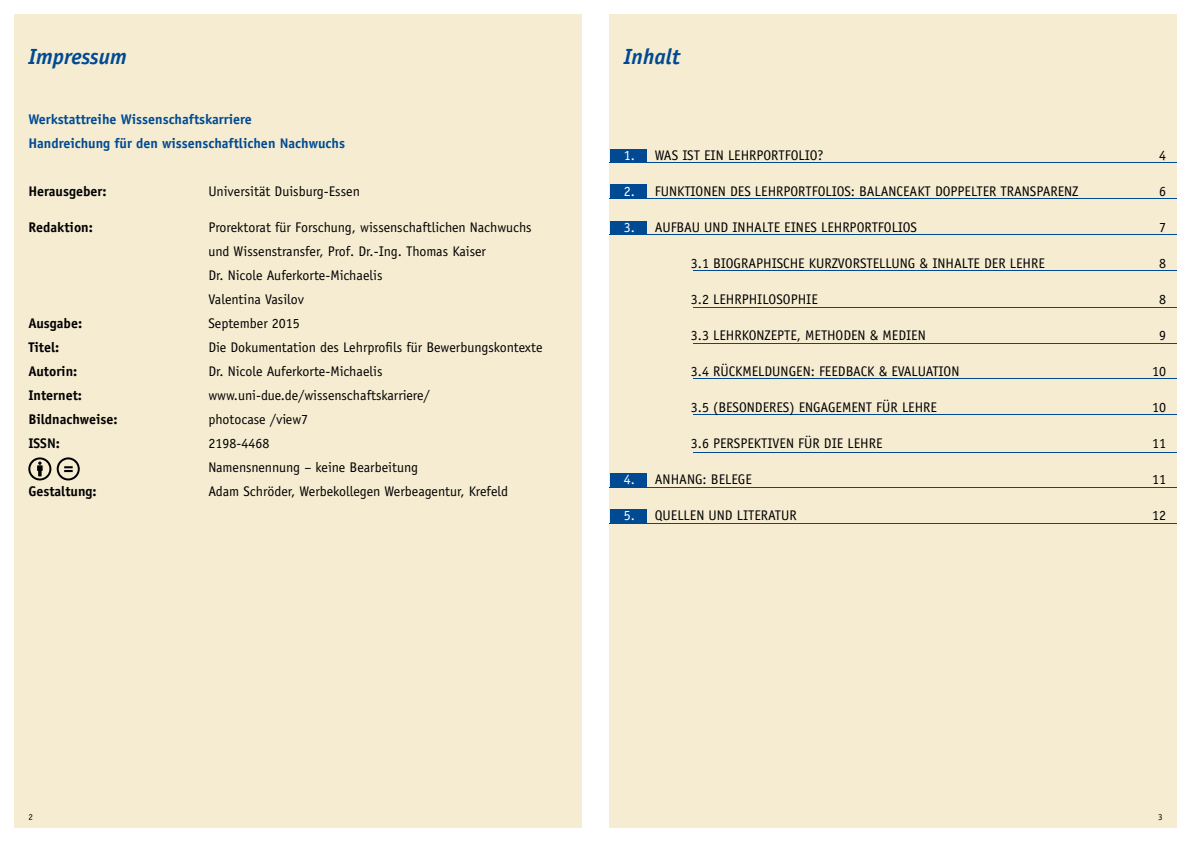
<style>
.page{position:relative;width:1191px;height:842px;background:#fff}
.page>*{position:absolute;margin:0;border:0;box-sizing:border-box;transform-origin:0 0}
.t1{font:italic 700 22px "Officina Sans";color:#004a93}
.t2{font:14px/24px "Officina Sans";color:#000}
.t3{font:700 14px "Officina Sans";color:#000}
.t4{font:700 14px/24px "Officina Sans";color:#004a93}
.t5{font:9px "Officina Sans";color:#000}
.s1{color:#fff}
</style>
<div class="page">
<div style="left:14px;top:15px;width:567px;height:813px;background:#f5ecd1"></div>
<div style="left:610px;top:15px;width:566px;height:813px;background:#f5ecd1"></div>
<div style="left:609px;top:184px;width:37px;height:14px;background:#004a93"></div>
<div style="left:609px;top:149px;width:37px;height:14px;background:#004a93"></div>
<hr style="left:609px;top:163px;width:567px;height:1px;background:#004a93">
<hr style="left:609px;top:198px;width:567px;height:1px;background:#004a93">
<hr style="left:609px;top:235px;width:567px;height:1px;background:#004a93">
<hr style="left:693px;top:271px;width:483px;height:1px;background:#004a93">
<hr style="left:693px;top:307px;width:483px;height:1px;background:#004a93">
<hr style="left:693px;top:343px;width:483px;height:1px;background:#004a93">
<div style="left:609px;top:221px;width:37px;height:14px;background:#004a93"></div>
<hr style="left:693px;top:378px;width:483px;height:1px;background:#004a93">
<hr style="left:693px;top:414px;width:483px;height:1px;background:#004a93">
<hr style="left:693px;top:452px;width:483px;height:1px;background:#004a93">
<hr style="left:609px;top:487px;width:567px;height:1px;background:#004a93">
<div style="left:609px;top:473px;width:37px;height:14px;background:#004a93"></div>
<hr style="left:609px;top:523px;width:567px;height:1px;background:#004a93">
<div style="left:609px;top:509px;width:37px;height:14px;background:#004a93"></div>
<svg style="left:57px;top:457px;width:23px;height:23px"></svg>
<svg style="left:28px;top:457px;width:23px;height:23px"></svg>
<h1 class="t1" style="left:28px;top:44px;width:100px">Impressum</h1>
<p class="t4" style="left:28px;top:107px;width:318px">Werkstattreihe Wissenschaftskarriere<br>Handreichung für den wissenschaftlichen Nachwuchs</p>
<p class="t3" style="left:28px;top:183px;width:80px">Herausgeber:</p>
<p class="t2" style="left:208px;top:180px;width:153px">Universität Duisburg-Essen</p>
<p class="t3" style="left:28px;top:219px;width:66px">Redaktion:</p>
<p class="t2" style="left:208px;top:216px;width:324px">Prorektorat für Forschung, wissenschaftlichen Nachwuchs und Wissenstransfer, Prof. Dr.-Ing. Thomas Kaiser<br>Dr. Nicole Auferkorte-Michaelis<br>Valentina Vasilov</p>
<p class="t3" style="left:28px;top:315px;width:55px">Ausgabe:</p>
<p class="t2" style="left:208px;top:312px;width:93px">September 2015</p>
<p class="t3" style="left:28px;top:339px;width:33px">Titel:</p>
<p class="t2" style="left:208px;top:336px;width:336px">Die Dokumentation des Lehrprofils für Bewerbungskontexte</p>
<p class="t3" style="left:28px;top:363px;width:51px">Autorin:</p>
<p class="t2" style="left:208px;top:360px;width:176px">Dr. Nicole Auferkorte-Michaelis</p>
<p class="t3" style="left:28px;top:387px;width:55px">Internet:</p>
<p class="t2" style="left:208px;top:384px;width:223px">www.uni-due.de/wissenschaftskarriere/</p>
<p class="t3" style="left:28px;top:411px;width:91px">Bildnachweise:</p>
<p class="t2" style="left:208px;top:408px;width:101px">photocase /view7</p>
<p class="t3" style="left:28px;top:435px;width:33px">ISSN:</p>
<p class="t2" style="left:208px;top:432px;width:211px">2198-4468<br>Namensnennung – keine Bearbeitung</p>
<p class="t3" style="left:28px;top:483px;width:70px">Gestaltung:</p>
<p class="t2" style="left:208px;top:480px;width:301px">Adam Schröder, Werbekollegen Werbeagentur, Krefeld</p>
<h1 class="t1" style="left:624px;top:44px;width:58px">Inhalt</h1>
<p class="t2" style="left:624px;top:144px;width:88px"><span class="s1">1.</span> Wasist ein</p>
<p class="t2" style="left:728px;top:144px;width:97px">Lehrportfolio?</p>
<p class="t2" style="left:1159px;top:144px;width:8px">4</p>
<p class="t2" style="left:624px;top:180px;width:45px"><span class="s1">2.</span> Funkti</p>
<p class="t2" style="left:695px;top:180px;width:16px">onen</p>
<p class="t2" style="left:730px;top:180px;width:8px">des</p>
<p class="t2" style="left:755px;top:180px;width:120px">Lehrportfolios: Balan</p>
<p class="t2" style="left:896px;top:180px;width:15px">ceakt</p>
<p class="t2" style="left:935px;top:180px;width:23px">doppelte</p>
<p class="t2" style="left:989px;top:180px;width:33px">r Transpa</p>
<p class="t2" style="left:1050px;top:180px;width:29px">renz</p>
<p class="t2" style="left:1159px;top:180px;width:8px">6</p>
<p class="t2" style="left:624px;top:216px;width:47px"><span class="s1">3.</span> Aufbau</p>
<p class="t2" style="left:704px;top:216px;width:9px">und</p>
<p class="t2" style="left:732px;top:216px;width:30px">In halte</p>
<p class="t2" style="left:784px;top:216px;width:8px">eines</p>
<p class="t2" style="left:821px;top:216px;width:96px">Lehrportfolios</p>
<p class="t2" style="left:1159px;top:216px;width:8px">7</p>
<p class="t2" style="left:691px;top:252px;width:177px">3.1 Biographische Ku rzvorstellun</p>
<p class="t2" style="left:908px;top:252px;width:54px">g &amp; In halte</p>
<p class="t2" style="left:984px;top:252px;width:60px">der Lehre</p>
<p class="t2" style="left:1159px;top:252px;width:8px">8</p>
<p class="t2" style="left:691px;top:288px;width:121px">3.2 Lehrphilosophie</p>
<p class="t2" style="left:1159px;top:288px;width:8px">8</p>
<p class="t2" style="left:691px;top:324px;width:87px">3.3 Lehrkonzepte</p>
<p class="t2" style="left:797px;top:324px;width:55px">, Methoden</p>
<p class="t2" style="left:870px;top:324px;width:30px">&amp; Medien</p>
<p class="t2" style="left:1159px;top:324px;width:8px">9</p>
<p class="t2" style="left:691px;top:360px;width:53px">3.4 Rückmeldun</p>
<p class="t2" style="left:788px;top:360px;width:45px">gen: Feedba</p>
<p class="t2" style="left:860px;top:360px;width:45px">ck &amp; Evaluati</p>
<p class="t2" style="left:943px;top:360px;width:13px">on</p>
<p class="t2" style="left:1152px;top:360px;width:15px">10</p>
<p class="t2" style="left:691px;top:396px;width:153px">3.5 (Besonderes) Engagement</p>
<p class="t2" style="left:876px;top:396px;width:60px">für Lehre</p>
<p class="t2" style="left:1152px;top:396px;width:15px">10</p>
<p class="t2" style="left:691px;top:432px;width:51px">3.6 Perspektiven</p>
<p class="t2" style="left:798px;top:432px;width:33px">für die</p>
<p class="t2" style="left:847px;top:432px;width:35px">Lehre</p>
<p class="t2" style="left:1152px;top:432px;width:15px">11</p>
<p class="t2" style="left:624px;top:468px;width:128px"><span class="s1">4.</span> An hang: Belege</p>
<p class="t2" style="left:1152px;top:468px;width:15px">11</p>
<p class="t2" style="left:624px;top:504px;width:47px"><span class="s1">5.</span> Quellen</p>
<p class="t2" style="left:708px;top:504px;width:9px">und</p>
<p class="t2" style="left:737px;top:504px;width:61px">Lite ratu r</p>
<p class="t2" style="left:1152px;top:504px;width:15px">12</p>
<p class="t5" style="left:28px;top:812px;width:6px">2</p>
<p class="t5" style="left:1158px;top:812px;width:6px">3</p>
</div>
